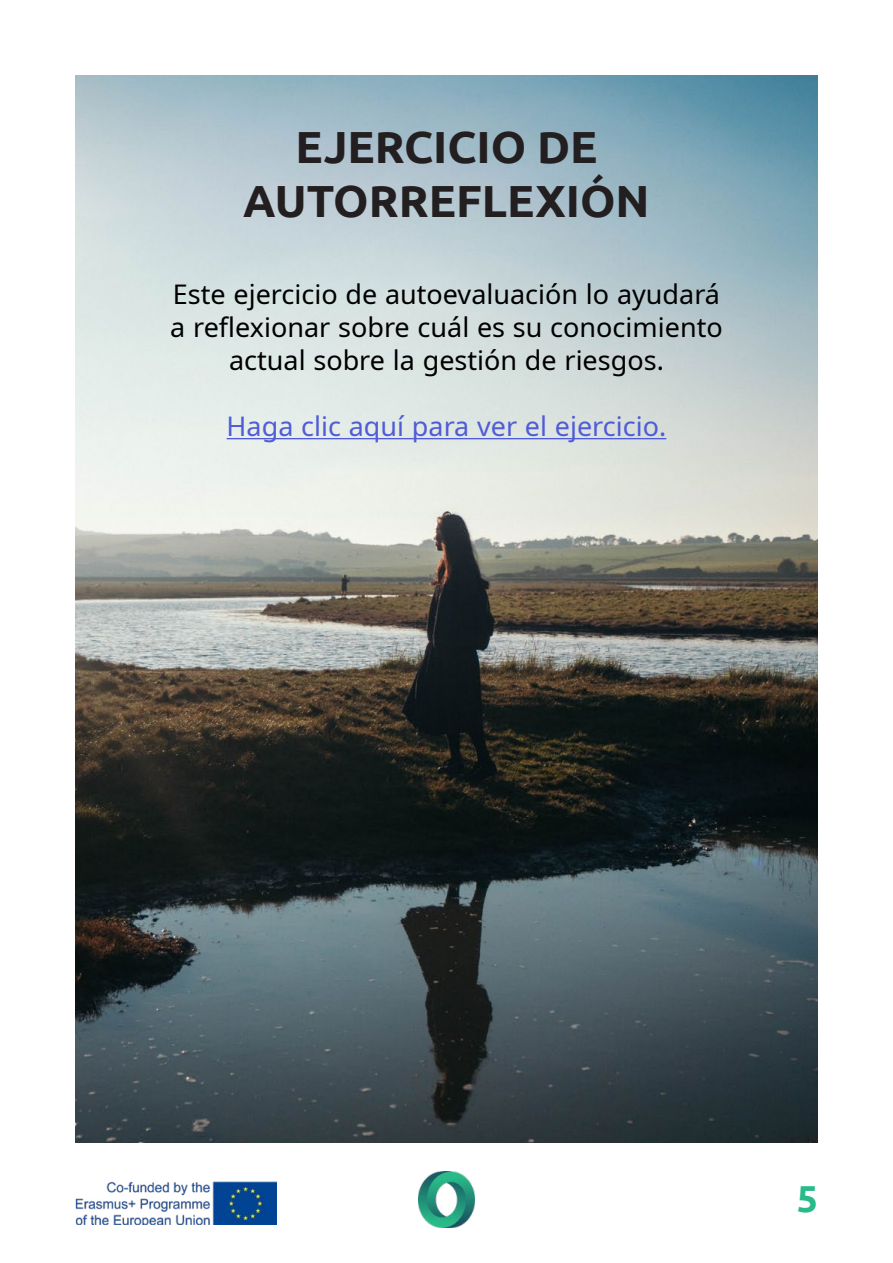
<style>
.page{position:relative;width:893px;height:1263px;background:#fff}
.page>*{position:absolute;margin:0;border:0;box-sizing:border-box;transform-origin:0 0}
.t1{font:700 45px/54px "Ubuntu";color:#231f20;text-align:center}
.t2{font:700 37.5px "Ubuntu";color:#29ba8a}
.t3{font:27px/33px "Noto Sans";color:#000;text-align:center}
.t4{font:27px "Noto Sans";color:#4f5cd6}
</style>
<div class="page">
<img style="left:75px;top:1181px;width:201px;height:43px">
<img style="left:419px;top:1171px;width:55px;height:56px">
<img style="left:75px;top:75px;width:743px;height:1068px">
<hr style="left:227px;top:438px;width:439px;height:1px;background:#4f5cd6">
<h1 class="t1" style="left:243px;top:119px;width:408px">EJERCICIO DE<br>AUTORREFLEXIÓN</h1>
<p class="t3" style="left:170px;top:278px;width:554px">Este ejercicio de autoevaluación lo ayudará a reflexionar sobre cuál es su conocimiento actual sobre la gestión de riesgos.</p>
<p class="t4" style="left:227px;top:407px;width:441px">Haga clic aquí para ver el ejercicio.</p>
<h2 class="t2" style="left:797px;top:1175px;width:23px">5</h2>
</div>
